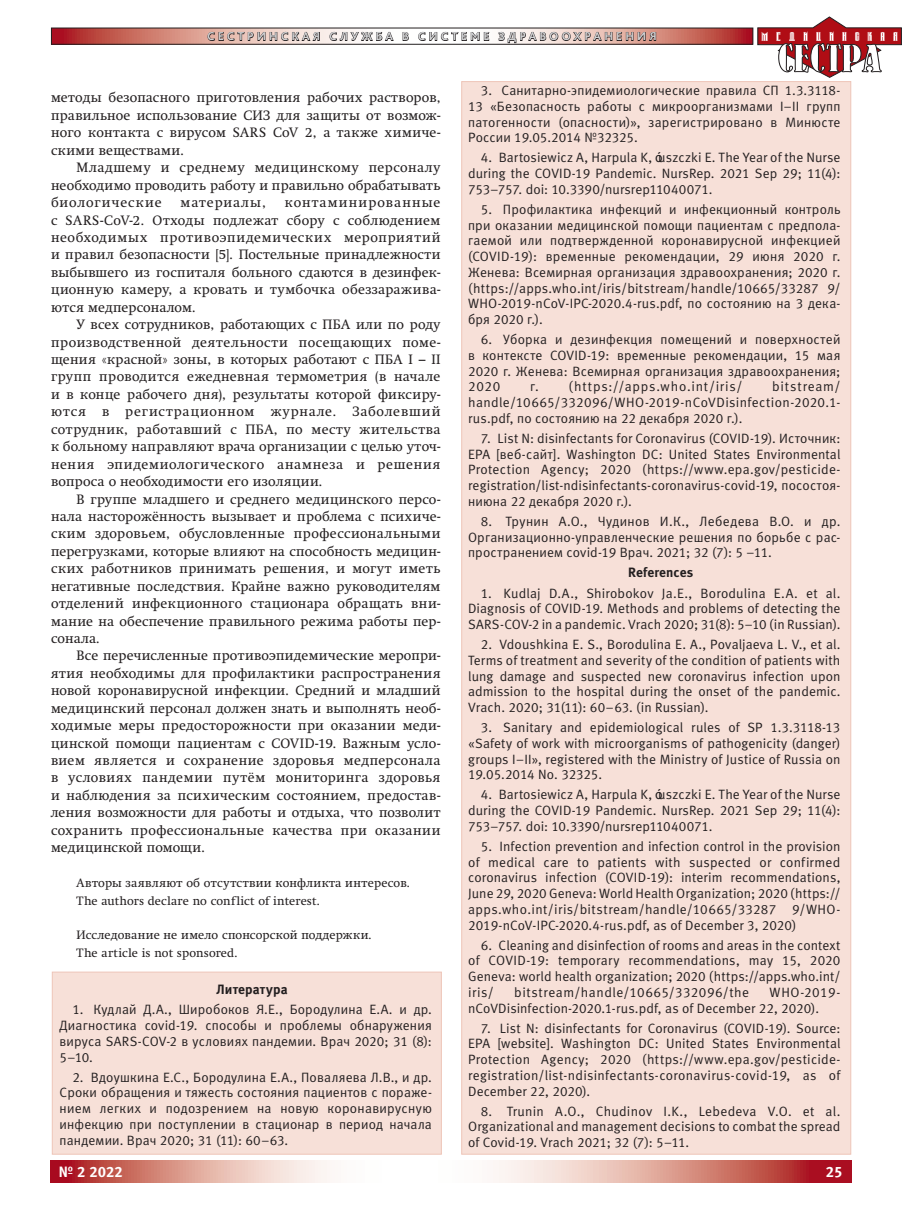
<style>
.page{position:relative;width:915px;height:1212px;background:#fff}
.page>*{position:absolute;margin:0;border:0;box-sizing:border-box;transform-origin:0 0}
.t1{font:700 15px "Meta C";color:#fff}
.t2{font:13.5px/15.8px "Meta C";letter-spacing:.01em;color:#231f20;text-align:justify}
.Текст_copy__копия__2{font:13.5px/17.4px "Swift C";letter-spacing:.03em;color:#231f20;text-align:justify}
.t3{font:13.5px "Meta C";letter-spacing:.04em;color:#231f20}
.t4{font:13.5px "Meta C";letter-spacing:.055em;color:#231f20}
.literatura{font:700 13.5px "Meta C";letter-spacing:.01em;color:#231f20}
.Текст_copy__копия__2-2{font:13.5px "Swift C";letter-spacing:.065em;color:#231f20}
.Текст_copy{font:12px "Swift C";letter-spacing:.015em;color:#231f20}
.t5{font:700 12px "Bliss Pro";letter-spacing:.265em;color:#d1d2d4}
</style>
<div class="page">
<div style="left:461px;top:81px;width:389px;height:1073px;background:#f7e0d8;border:1px solid #eec5b8"></div>
<div style="left:52px;top:972px;width:389px;height:182px;background:#f7e0d8;border:1px solid #eec5b8"></div>
<svg style="left:53px;top:30px;width:698px;height:13px"></svg>
<div style="left:51px;top:28px;width:702px;height:17px;border:1px solid #231f20"></div>
<svg style="left:757px;top:17px;width:144px;height:61px"></svg>
<svg style="left:50px;top:1161px;width:800px;height:21px"></svg>
<svg style="left:207px;top:32px;width:113px;height:9px"></svg>
<svg style="left:329px;top:31px;width:65px;height:10px"></svg>
<svg style="left:402px;top:32px;width:7px;height:9px"></svg>
<svg style="left:418px;top:31px;width:71px;height:10px"></svg>
<svg style="left:498px;top:32px;width:158px;height:11px;background:#a7928c"></svg>
<p class="t5" style="left:207px;top:29px;width:450px">СЕСТРИНСКАЯ СЛУЖБА В СИСТЕМЕ ЗДРАВООХРАНЕНИЯ</p>
<p class="Текст_copy__копия__2" style="left:51px;top:89px;width:391px">методы безопасного приготовления рабочих растворов, правильное использование СИЗ для защиты от возмож&shy;ного контакта с вирусом SARS CoV 2, а также химиче&shy;скими веществами.</p>
<p class="Текст_copy__копия__2" style="left:51px;top:159px;width:391px;text-indent:26px">Младшему и среднему медицинскому персоналу необходимо проводить работу и правильно обрабатывать биологические</p>
<p class="Текст_copy__копия__2" style="left:51px;top:194px;width:391px;text-indent:234px">контаминированные с SARS-CoV-2. Отходы подлежат сбору с соблюдением необходимых противоэпидемических мероприятий и правил безопасности [5]. Постельные принадлежности выбывшего из госпиталя больного сдаются в дезинфек&shy;ционную камеру, а кровать и тумбочка обеззаражива&shy;ются медперсоналом.</p>
<p class="Текст_copy__копия__2" style="left:51px;top:316px;width:391px;text-indent:26px">У всех сотрудников, работающих с ПБА или по роду производственной деятельности посещающих поме&shy;щения «красной» зоны, в которых работают с ПБА I – II групп проводится ежедневная термометрия (в начале и в конце рабочего дня), результаты которой фиксиру&shy;ются в регистрационном журнале. Заболевший сотрудник, работавший с ПБА, по месту жительства к больному направляют врача организации с целью уточ&shy;нения эпидемиологического анамнеза и решения вопроса о необходимости его изоляции.</p>
<p class="Текст_copy__копия__2" style="left:51px;top:490px;width:391px;text-indent:26px">В группе младшего и среднего медицинского персо&shy;нала насторожённость вызывает и проблема с психиче&shy;ским здоровьем, обусловленные профессиональными перегрузками, которые влияют на способность медицин&shy;ских работников принимать решения, и могут иметь негативные последствия. Крайне важно руководителям отделений инфекционного стационара обращать вни&shy;мание на обеспечение правильного режима работы пер&shy;сонала.</p>
<p class="Текст_copy__копия__2" style="left:51px;top:647px;width:391px;text-indent:26px">Все перечисленные противоэпидемические меропри&shy;ятия необходимы для профилактики распространения новой коронавирусной инфекции. Средний и младший медицинский персонал должен знать и выполнять необ&shy;ходимые меры предосторожности при оказании меди&shy;цинской помощи пациентам с COVID-19. Важным усло&shy;вием является и сохранение здоровья медперсонала в условиях пандемии путём мониторинга здоровья и наблюдения за психическим состоянием, предостав&shy;ления возможности для работы и отдыха, что позволит сохранить профессиональные качества при оказании медицинской помощи.</p>
<p class="Текст_copy" style="left:77px;top:876px;width:334px">Авторы заявляют об отсутствии конфликта интересов.</p>
<p class="Текст_copy" style="left:77px;top:893px;width:244px">The authors declare no conflict of interest.</p>
<p class="Текст_copy" style="left:77px;top:928px;width:296px">Исследование не имело спонсорской поддержки.</p>
<p class="Текст_copy" style="left:77px;top:946px;width:162px">The article is not sponsored.</p>
<p class="literatura" style="left:216px;top:981px;width:73px">Литература</p>
<p class="t2" style="left:60px;top:1002px;width:374px;text-indent:13px">1. Кудлай Д.А., Широбоков Я.Е., Бородулина Е.А. и др.<br>Диагностика covid-19. способы и проблемы обнаружения вируса SARS-COV-2 в условиях пандемии. Врач 2020; 31 (8):<br>5–10.</p>
<p class="t2" style="left:60px;top:1069px;width:374px;text-indent:13px">2. Вдоушкина Е.С., Бородулина Е.А., Поваляева Л.В., и др.<br>Сроки обращения и тяжесть состояния пациентов с пораже&shy;нием легких и подозрением на новую коронавирусную инфекцию при поступлении в стационар в период начала пандемии. Врач 2020; 31 (11): 60–63.</p>
<p class="Текст_copy__копия__2-2" style="left:180px;top:195px;width:87px">материалы,</p>
<p class="t2" style="left:468px;top:83px;width:374px;text-indent:13px">3. Санитарно-эпидемиологические правила СП 1.3.3118- 13 «Безопасность работы с микроорганизмами I–II групп патогенности (опасности)», зарегистрировано в Минюсте России 19.05.2014 №32325.</p>
<p class="t2" style="left:468px;top:150px;width:374px;text-indent:13px">4. Bartosiewicz A, Harpula K, uszczki E. The Year of the Nurse during the COVID-19 Pandemic. NursRep. 2021 Sep 29; 11(4):<br>753–757. doi: 10.3390/nursrep11040071.</p>
<p class="t2" style="left:468px;top:201px;width:374px;text-indent:13px">5. Профилактика инфекций и инфекционный контроль при оказании медицинской помощи пациентам с предпола&shy;гаемой или подтвержденной коронавирусной инфекцией (COVID-19): временные рекомендации, 29 июня 2020 г.<br>Женева: Всемирная организация здравоохранения; 2020 г. (https://apps.who.int/iris/bitstream/handle/10665/33287 9/ WHO-2019-nCoV-IPC-2020.4-rus.pdf, по состоянию на 3 дека&shy;бря 2020 г.).</p>
<p class="t2" style="left:468px;top:332px;width:374px;text-indent:13px">6. Уборка и дезинфекция помещений и поверхностей в контексте COVID-19: временные рекомендации, 15 мая 2020 г. Женева: Всемирная организация здравоохранения; 2020</p>
<p class="t4" style="left:530px;top:379px;width:214px">г. (https://apps.who.int/iris/</p>
<p class="t2" style="left:468px;top:379px;width:374px;text-indent:304px">bitstream/ handle/10665/332096/WHO-2019-nCoVDisinfection-2020.1- rus.pdf, по состоянию на 22 декабря 2020 г.).</p>
<p class="t2" style="left:468px;top:430px;width:374px;text-indent:13px">7. List N: disinfectants for Coronavirus (COVID-19). Источник:<br>EPA [веб-сайт]. Washington DC: United States Environmental Protection Agency; 2020 (https://www.epa.gov/pesticide&shy;registration/list-ndisinfectants-coronavirus-covid-19, посостоя&shy;ниюна 22 декабря 2020 г.).</p>
<p class="t2" style="left:468px;top:513px;width:374px;text-indent:13px">8. Трунин А.О., Чудинов И.К., Лебедева В.О. и др.<br>Организационно-управленческие решения по борьбе с рас&shy;пространением covid-19 Врач. 2021; 32 (7): 5 –11.</p>
<p class="literatura" style="left:628px;top:565px;width:66px">References</p>
<p class="t2" style="left:468px;top:585px;width:374px;text-indent:13px">1. Kudlaj D.A., Shirobokov Ja.E., Borodulina E.A. et al.<br>Diagnosis of COVID-19. Methods and problems of detecting the SARS-COV-2 in a pandemic. Vrach 2020; 31(8): 5–10 (in Russian).</p>
<p class="t2" style="left:468px;top:636px;width:374px;text-indent:13px">2. Vdoushkina E. S., Borodulina E. A., Povaljaeva L. V., et al.<br>Terms of treatment and severity of the condition of patients with lung damage and suspected new coronavirus infection upon admission to the hospital during the onset of the pandemic.<br>Vrach. 2020; 31(11): 60–63. (in Russian).</p>
<p class="t2" style="left:468px;top:719px;width:374px;text-indent:13px">3. Sanitary and epidemiological rules of SP 1.3.3118-13 «Safety of work with microorganisms of pathogenicity (danger) groups I–II», registered with the Ministry of Justice of Russia on 19.05.2014 No. 32325.</p>
<p class="t2" style="left:468px;top:787px;width:374px;text-indent:13px">4. Bartosiewicz A, Harpula K, uszczki E. The Year of the Nurse during the COVID-19 Pandemic. NursRep. 2021 Sep 29; 11(4):<br>753–757. doi: 10.3390/nursrep11040071.</p>
<p class="t2" style="left:468px;top:838px;width:374px;text-indent:13px">5. Infection prevention and infection control in the provision of medical care to patients with suspected or confirmed coronavirus infection (COVID-19): interim recommendations, June 29, 2020 Geneva: World Health Organization; 2020 (https:// apps.who.int/iris/bitstream/handle/10665/33287 9/WHO-2019-nCoV-IPC-2020.4-rus.pdf, as of December 3, 2020)</p>
<p class="t2" style="left:468px;top:937px;width:374px;text-indent:13px">6. Cleaning and disinfection of rooms and areas in the context of COVID-19: temporary recommendations, may 15, 2020<br>Geneva: world health organization; 2020 (https://apps.who.int/ iris/</p>
<p class="t3" style="left:514px;top:984px;width:236px">bitstream/handle/10665/332096/the</p>
<p class="t2" style="left:468px;top:984px;width:374px;text-indent:301px">WHO-2019- nCoVDisinfection-2020.1-rus.pdf, as of December 22, 2020).</p>
<p class="t2" style="left:468px;top:1020px;width:374px;text-indent:13px">7. List N: disinfectants for Coronavirus (COVID-19). Source:<br>EPA [website]. Washington DC: United States Environmental Protection Agency; 2020 (https://www.epa.gov/pesticide&shy;registration/list-ndisinfectants-coronavirus-covid-19, as of December 22, 2020).</p>
<p class="t2" style="left:468px;top:1103px;width:374px;text-indent:13px">8. Trunin A.O., Chudinov I.K., Lebedeva V.O. et al.<br>Organizational and management decisions to combat the spread of Сovid-19. Vrach 2021; 32 (7): 5–11.</p>
<p class="t1" style="left:59px;top:1163px;width:66px">№ 2 2022</p>
<p class="t1" style="left:825px;top:1163px;width:18px">25</p>
</div>
